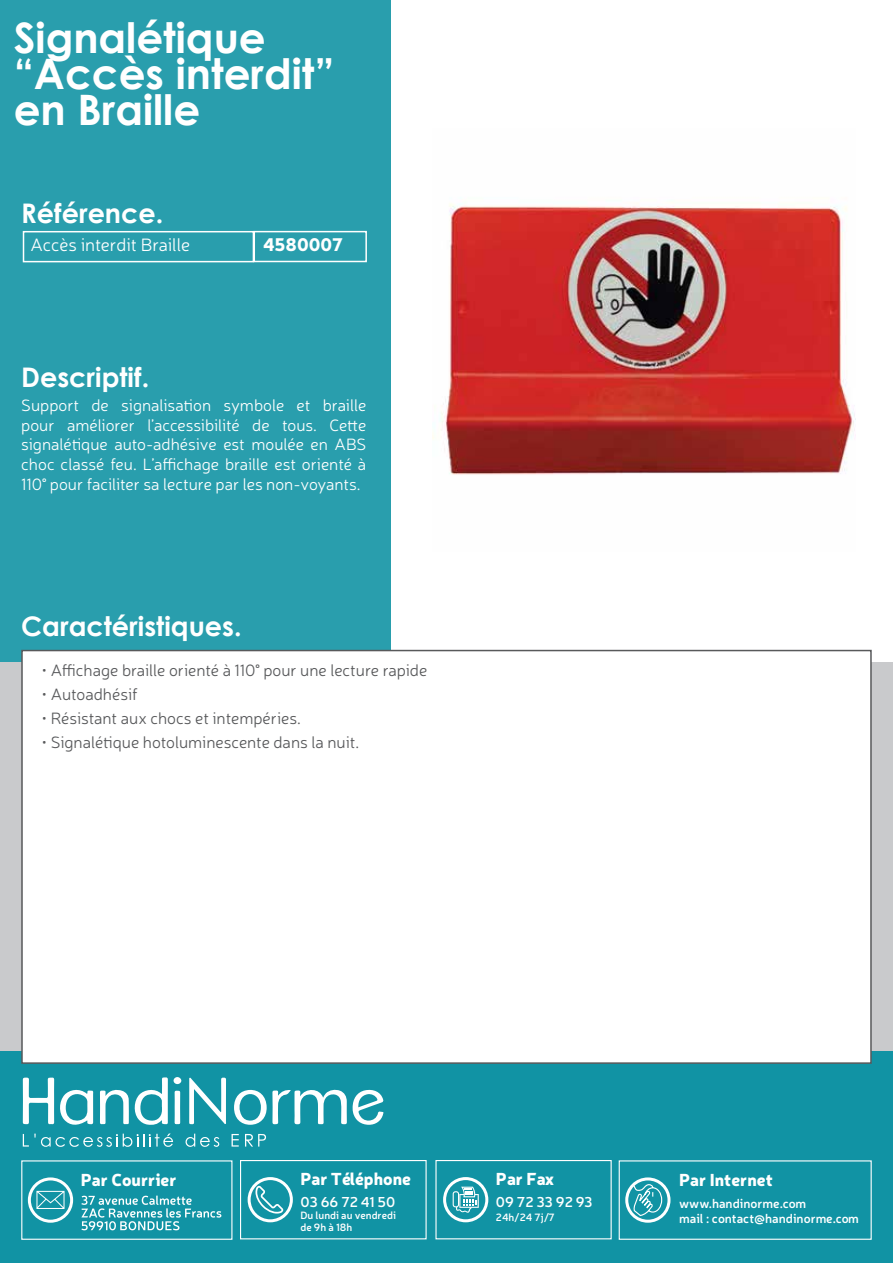
<style>
.page{position:relative;width:893px;height:1263px;background:#fff}
.page>*{position:absolute;margin:0;border:0;box-sizing:border-box;transform-origin:0 0}
.t1{font:700 42px/36px "Century Gothic";color:#fff}
.t2{font:700 27px "Century Gothic";color:#fff}
.t3{font:300 18px "Neris";letter-spacing:-.01em;color:#fff}
.t4{font:900 18px "Neris";color:#fff}
.t5{font:900 17.1px "Neris";color:#fff}
.t6{font:300 16.5px/19.8px "Neris";color:#fff;text-align:justify}
.t7{font:300 16.5px "Neris";color:#58595b}
.t8{font:600 14.4px "Neris";color:#fff}
.t9{font:600 12.75px/15.3px "Neris";color:#fff}
.t10{font:600 10.5px/11.9px "Neris";color:#fff}
</style>
<div class="page">
<div style="left:0;top:0;width:390px;height:664px;background:#299ead"></div>
<div style="left:0;top:1044px;width:893px;height:219px;background:#1193a4"></div>
<svg style="left:189px;top:1077px;width:37px;height:48px"></svg>
<svg style="left:23px;top:1077px;width:71px;height:48px"></svg>
<svg style="left:353px;top:1089px;width:31px;height:36px"></svg>
<svg style="left:100px;top:1077px;width:68px;height:48px"></svg>
<svg style="left:234px;top:1089px;width:113px;height:36px"></svg>
<svg style="left:175px;top:1090px;width:5px;height:35px"></svg>
<div style="left:174px;top:1077px;width:7px;height:7px;background:#fff;border-radius:50%"></div>
<svg style="left:232px;top:1134px;width:7px;height:12px"></svg>
<svg style="left:245px;top:1134px;width:21px;height:12px"></svg>
<svg style="left:185px;top:1133px;width:34px;height:14px"></svg>
<svg style="left:23px;top:1133px;width:150px;height:14px"></svg>
<div style="left:0;top:662px;width:893px;height:389px;background:#c9cacc"></div>
<div style="left:23px;top:231px;width:231px;height:31px;border:2px solid #fff"></div>
<div style="left:254px;top:231px;width:113px;height:31px;border:2px solid #fff"></div>
<div style="left:21px;top:650px;width:851px;height:414px;background:#fff;border:2px solid #58595b"></div>
<svg style="left:36px;top:1191px;width:29px;height:18px"></svg>
<div style="left:28px;top:1177px;width:45px;height:46px;border:3px solid #fff;border-radius:50%"></div>
<div style="left:21px;top:1160px;width:211px;height:80px;border:1px solid #fff"></div>
<svg style="left:81px;top:1195px;width:140px;height:35px"></svg>
<svg style="left:255px;top:1186px;width:28px;height:29px"></svg>
<div style="left:248px;top:1177px;width:45px;height:45px;border:3px solid #fff;border-radius:50%"></div>
<div style="left:240px;top:1160px;width:187px;height:79px;border:1px solid #fff"></div>
<svg style="left:633px;top:1183px;width:30px;height:34px"></svg>
<div style="left:625px;top:1177px;width:45px;height:46px;border:3px solid #fff;border-radius:50%"></div>
<div style="left:619px;top:1160px;width:253px;height:80px;border:1px solid #fff"></div>
<svg style="left:453px;top:1187px;width:26px;height:26px"></svg>
<div style="left:443px;top:1177px;width:45px;height:45px;border:3px solid #fff;border-radius:50%"></div>
<div style="left:435px;top:1160px;width:177px;height:79px;border:1px solid #fff"></div>
<img style="left:432px;top:203px;width:423px;height:272px">
<h1 class="t1" style="left:14px;top:18px;width:322px">Signalétique “Accès interdit” en Braille</h1>
<h2 class="t2" style="left:21px;top:193px;width:144px">Référence.</h2>
<p class="t3" style="left:31px;top:233px;width:161px">Accès interdit Braille</p>
<p class="t4" style="left:263px;top:232px;width:81px">4580007</p>
<h2 class="t2" style="left:21px;top:357px;width:129px">Descriptif.</h2>
<p class="t6" style="left:21px;top:395px;width:347px">Support de signalisation symbole et braille pour améliorer l’accessibilité de tous. Cette signalétique auto-adhésive est moulée en ABS choc classé feu. L’affichage braille est orienté à 110° pour faciliter sa lecture par les non-voyants.</p>
<h2 class="t2" style="left:21px;top:606px;width:222px">Caractéristiques.</h2>
<p class="t7" style="left:41px;top:660px;width:387px">• Affichage braille orienté à 110° pour une lecture rapide</p>
<p class="t7" style="left:41px;top:684px;width:98px">• Autoadhésif</p>
<p class="t7" style="left:41px;top:708px;width:261px">• Résistant aux chocs et intempéries.</p>
<p class="t7" style="left:41px;top:732px;width:319px">• Signalétique hotoluminescente dans la nuit.</p>
<p class="t5" style="left:81px;top:1167px;width:97px">Par Courrier</p>
<p class="t5" style="left:300px;top:1166px;width:112px">Par Téléphone</p>
<p class="t8" style="left:300px;top:1192px;width:96px">03 66 72 41 50</p>
<p class="t10" style="left:300px;top:1209px;width:97px">Du lundi au vendredi de 9h à 18h</p>
<p class="t5" style="left:496px;top:1166px;width:60px">Par Fax</p>
<p class="t8" style="left:496px;top:1192px;width:98px">09 72 33 92 93</p>
<p class="t10" style="left:496px;top:1211px;width:60px">24h/24 7j/7</p>
<p class="t5" style="left:679px;top:1167px;width:95px">Par Internet</p>
<p class="t9" style="left:679px;top:1195px;width:181px">www.handinorme.com<br>mail : contact@handinorme.com</p>
</div>
